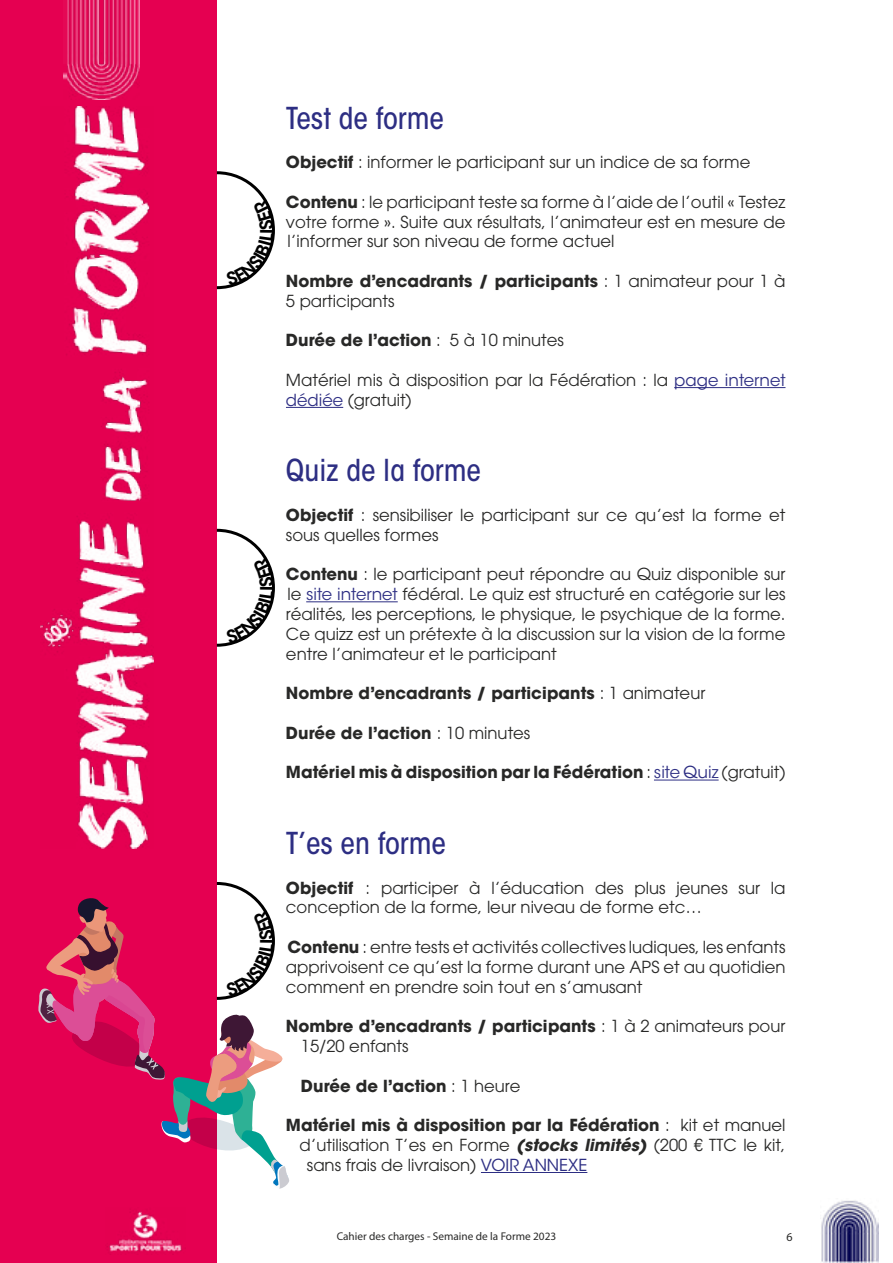
<style>
.page{position:relative;width:893px;height:1263px;background:#fff}
.page>*{position:absolute;margin:0;border:0;box-sizing:border-box;transform-origin:0 0}
.t1{font:500 condensed 30px "ITC Avant Garde Std";color:#2d2e83}
.t2{font:16.5px/19.8px "ITC Avant Garde Pro";color:#282827;text-align:justify}
.t3{font:700 16.5px/19.8px "ITC Avant Garde Pro";color:#282827}
.t4{font:12px "Myriad Pro";color:#282827}
.t5{font:11.25px "Myriad Pro";color:#282827}
.s1{font-weight:700}
.s2{font-weight:400}
.s3{font-family:"ITC Avant Garde Std";color:#2d2e83}
.s4{font-family:"ITC Avant Garde Std";font-weight:400;color:#2d2e83}
.s5{font-family:"ITC Avant Garde Std";font-weight:700;font-style:italic}
</style>
<div class="page">
<div style="left:0;top:0;width:217px;height:1263px;background:#e50051"></div>
<img style="left:41px;top:106px;width:112px;height:743px">
<img style="left:64px;top:0;width:75px;height:99px">
<img style="left:821px;top:1200px;width:58px;height:63px">
<img style="left:107px;top:1211px;width:75px;height:44px">
<hr style="left:674px;top:387px;width:111px;height:1px;background:#2d2e83">
<hr style="left:286px;top:407px;width:57px;height:1px;background:#2d2e83">
<hr style="left:306px;top:601px;width:92px;height:1px;background:#2d2e83">
<hr style="left:654px;top:780px;width:65px;height:1px;background:#2d2e83">
<hr style="left:481px;top:1172px;width:106px;height:1px;background:#2d2e83">
<svg style="left:38px;top:882px;width:251px;height:306px"></svg>
<svg style="left:216px;top:528px;width:59px;height:119px"></svg>
<svg style="left:216px;top:171px;width:59px;height:119px"></svg>
<h1 class="t1" style="left:286px;top:99px;width:160px">Test de forme</h1>
<p class="t2" style="left:286px;top:152px;width:466px"><span class="s1">Objectif</span> : informer le participant sur un indice de sa forme</p>
<p class="t2" style="left:286px;top:192px;width:501px"><span class="s1">Contenu</span> : le participant teste sa forme à l’aide de l’outil « Testez votre forme ». Suite aux résultats, l’animateur est en mesure de l’informer sur son niveau de forme actuel</p>
<p class="t3" style="left:286px;top:271px;width:501px">Nombre d’encadrants / participants <span class="s2">: 1 animateur pour 1 à<br>5 participants</span></p>
<p class="t3" style="left:286px;top:330px;width:279px">Durée de l’action <span class="s2">: 5 à 10 minutes</span></p>
<p class="t2" style="left:286px;top:370px;width:501px">Matériel mis à disposition par la Fédération : la <span class="s3">page internet dédiée</span> (gratuit)</p>
<h1 class="t1" style="left:286px;top:452px;width:197px">Quiz de la forme</h1>
<p class="t2" style="left:286px;top:505px;width:501px"><span class="s1">Objectif</span> : sensibiliser le participant sur ce qu’est la forme et sous quelles formes</p>
<p class="t2" style="left:286px;top:564px;width:501px"><span class="s1">Contenu</span> : le participant peut répondre au Quiz disponible sur le <span class="s3">site internet</span> fédéral. Le quiz est structuré en catégorie sur les réalités, les perceptions, le physique, le psychique de la forme.<br>Ce quizz est un prétexte à la discussion sur la vision de la forme entre l’animateur et le participant</p>
<p class="t3" style="left:286px;top:683px;width:421px">Nombre d’encadrants / participants <span class="s2">: 1 animateur</span></p>
<p class="t3" style="left:286px;top:723px;width:246px">Durée de l’action <span class="s2">: 10 minutes</span></p>
<p class="t3" style="left:286px;top:762px;width:501px">Matériel mis à disposition par la Fédération <span class="s2">:</span> <span class="s4">site Quiz</span> <span class="s2">(gratuit)</span></p>
<h1 class="t1" style="left:286px;top:825px;width:162px">T’es en forme</h1>
<p class="t2" style="left:286px;top:877px;width:501px"><span class="s1">Objectif</span> : participer à l’éducation des plus jeunes sur la conception de la forme, leur niveau de forme etc…</p>
<p class="t2" style="left:286px;top:937px;width:501px"><span class="s1">Contenu</span> : entre tests et activités collectives ludiques, les enfants apprivoisent ce qu’est la forme durant une APS et au quotidien comment en prendre soin tout en s’amusant</p>
<p class="t3" style="left:301px;top:1016px;width:486px;text-indent:-15px">Nombre d’encadrants / participants <span class="s2">: 1 à 2 animateurs pour<br>15/20 enfants</span></p>
<p class="t3" style="left:301px;top:1075px;width:221px">Durée de l’action <span class="s2">: 1 heure</span></p>
<p class="t3" style="left:286px;top:1115px;width:501px">Matériel mis à disposition par la Fédération <span class="s2">: kit et manuel</span></p>
<p class="t2" style="left:299px;top:1135px;width:488px">d’utilisation T’es en Forme <span class="s5">(stocks limités)</span> (200 € TTC le kit,</p>
<p class="t2" style="left:307px;top:1155px;width:282px">sans frais de livraison) <span class="s3">VOIR ANNEXE</span></p>
<p class="t5" style="left:337px;top:1229px;width:221px">Cahier des charges - Semaine de la Forme 2023</p>
<p class="t4" style="left:786px;top:1229px;width:8px">6</p>
</div>
